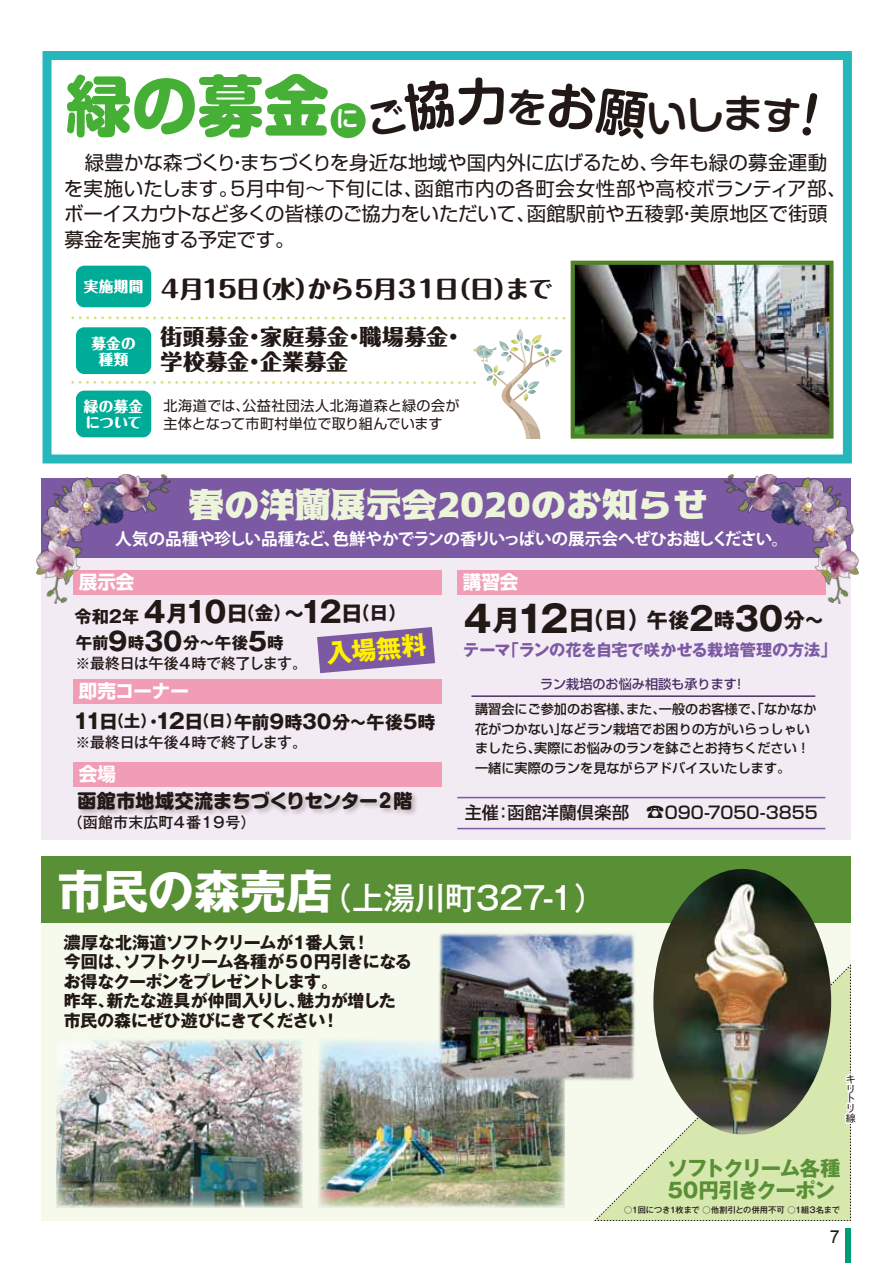
<style>
.page{position:relative;width:893px;height:1263px;background:#fff}
.page>*{position:absolute;margin:0;border:0;box-sizing:border-box;transform-origin:0 0}
.t1{font:800 65.85px "Shin M Go Pro";color:#45b035}
.t2{font:33.75px "amemuchigothic 06";color:#ecf4d9;scale:1.05 1}
.t3{font:500 31.5px "Gothic MB101 Pr 6 N";letter-spacing:-.025em;color:#fff}
.t4{font:700 25.2px "Gothic MB101 Pr 6 N";color:#fff100}
.t5{font:800 23.7px "Maru Fo Pro";letter-spacing:-.095em;color:#221815}
.t6{font:700 22.2px "Shin M Go Pro De";color:#fff}
.t7{font:800 21.9px/24.9px "Maru Fo Pro";letter-spacing:.015em;color:#221815}
.t8{font:700 21px "Gothic MB101 Pr 6 N";color:#221815}
.t9{font:700 20.55px/21.9px "Gothic MB101 Pr 6 N";letter-spacing:-.06em;color:#598f35}
.t10{font:19.5px/25.5px "Shin Go Pr 6 N";color:#221815}
.t11{font:700 18.9px "Gothic MB101 Pr 6 N";color:#221815}
.t12{font:800 18.9px "Shin M Go Pro";letter-spacing:-.015em;color:#221815}
.t13{font:700 18.6px "Shin Go Pr 6 N";color:#fff}
.t14{font:700 18px "Gothic MB101 Pr 6 N";color:#221815}
.t15{font:18px "Arial";color:#221815}
.t16{font:500 17.1px "Shin Go Pr 6 N";letter-spacing:.005em;color:#221815}
.t17{font:700 16.95px/19.6px "Gothic MB101 Pr 6 N";letter-spacing:-.045em;color:#221815}
.t18{font:700 16.65px "Koz Go Pro";letter-spacing:-.02em;color:#fff}
.t19{font:700 16.5px "Gothic MB101 Pr 6 N";color:#221815}
.t20{font:700 16.2px "Gothic MB101 Pr 6 N";letter-spacing:-.015em;color:#7b59a3}
.t21{font:500 15px "Gothic MB101 Pr 6 N";letter-spacing:-.04em;color:#221815}
.t22{font:500 15px "Gothic MB101 Pr 6 N";letter-spacing:-.02em;color:#221815}
.t23{font:800 14.55px/16px "Maru Fo Pro";color:#fff;text-align:center}
.t24{font:14.1px/17.5px "Shin Go Pr 6 N";letter-spacing:.02em;color:#221815}
.t25{font:500 13.2px/19.5px "Shin Go Pr 6 N";color:#221815}
.t26{font:500 13.2px "Shin Go Pr 6 N";color:#4d3268}
.t27{font:9.9px/9.8px "Gothic MB101 Pr 6 N";color:#221815}
.t28{font:500 8.25px "Gothic MB101 Pr 6 N";letter-spacing:-.01em;color:#221815}
.s1{font-size:29.25px}
.s2{font-size:22.35px}
.s3{font-size:37.05px}
.s4{font-size:28.35px}
.s5{font-size:24px}
.s6{font-size:32.4px}
.s7{font-size:25.5px}
.s8{font-size:21px}
.s9{font-size:19.5px}
.s10{font-size:16.5px}
.s11{font-size:18.75px}
.s12{font-weight:700;font-size:46.5px}
</style>
<div class="page">
<svg style="left:43px;top:51px;width:809px;height:412px"></svg>
<div style="left:845px;top:1228px;width:5px;height:35px;background:#009c74"></div>
<svg style="left:68px;top:315px;width:499px;height:6px"></svg>
<div style="left:76px;top:266px;width:75px;height:41px;background:#00ac97;border-radius:8px"></div>
<div style="left:76px;top:327px;width:75px;height:47px;background:#00ac97;border-radius:8px"></div>
<svg style="left:68px;top:329px;width:494px;height:110px"></svg>
<div style="left:331px;top:103px;width:35px;height:35px;background:#45b035;border-radius:50%"></div>
<img style="left:576px;top:266px;width:252px;height:168px">
<div style="left:571px;top:261px;width:262px;height:178px;border:4px solid #4f8129"></div>
<div style="left:41px;top:478px;width:809px;height:361px;background:#f3ebf4"></div>
<div style="left:41px;top:856px;width:809px;height:364px;background:#f6faed"></div>
<div style="left:41px;top:856px;width:809px;height:67px;background:#598f35"></div>
<div style="left:41px;top:478px;width:809px;height:79px;background:#7b59a3"></div>
<img style="left:79px;top:792px;width:338px;height:23px">
<div style="left:73px;top:570px;width:368px;height:24px;background:#f19db5"></div>
<div style="left:457px;top:570px;width:368px;height:24px;background:#f19db5"></div>
<div style="left:73px;top:679px;width:368px;height:24px;background:#f19db5"></div>
<div style="left:73px;top:762px;width:368px;height:24px;background:#f19db5"></div>
<img style="left:37px;top:474px;width:134px;height:129px">
<img style="left:725px;top:474px;width:134px;height:129px">
<hr style="left:457px;top:797px;width:368px;height:1px;background:#7b59a3">
<hr style="left:457px;top:828px;width:368px;height:1px;background:#7b59a3">
<hr style="left:471px;top:695px;width:344px;height:2px;background:#4d3268">
<svg style="left:317px;top:627px;width:118px;height:46px"></svg>
<svg style="left:593px;top:963px;width:258px;height:258px"></svg>
<img style="left:56px;top:1040px;width:246px;height:167px">
<img style="left:318px;top:1040px;width:247px;height:167px">
<img style="left:437px;top:933px;width:200px;height:149px">
<img style="left:653px;top:869px;width:178px;height:265px">
<svg style="left:368px;top:76px;width:450px;height:63px"></svg>
<h1 class="t1" style="left:66px;top:52px;width:265px">緑の募金</h1>
<p class="t6" style="left:336px;top:101px;width:24px">に</p>
<p class="t10" style="left:64px;top:149px;width:784px;text-indent:21px">緑豊かな森づくり・まちづくりを身近な地域や国内外に広げるため、今年も緑の募金運動を実施いたします。５月中旬～下旬には、函館市内の各町会女性部や高校ボランティア部、ボーイスカウトなど多くの皆様のご協力をいただいて、函館駅前や五稜郭・美原地区で街頭募金を実施する予定です。</p>
<p class="t5" style="left:84px;top:270px;width:470px"><sup>実施期間</sup> ４月15日（水）から５月３１日（日）まで</p>
<p class="t7" style="left:161px;top:322px;width:305px">街頭募金・家庭募金・職場募金・学校募金・企業募金</p>
<p class="t23" style="left:92px;top:334px;width:46px">募金の種類</p>
<p class="t23" style="left:84px;top:397px;width:61px;text-align:left">緑の募金について</p>
<p class="t24" style="left:164px;top:396px;width:298px">北海道では、公益社団法人北海道森と緑の会が主体となって市町村単位で取り組んでいます</p>
<h2 class="t2" style="left:189px;top:478px;width:496px">春の洋蘭展示会2020のお知らせ</h2>
<p class="t18" style="left:115px;top:528px;width:675px">人気の品種や珍しい品種など、色鮮やかでランの香りいっぱいの展示会へぜひお越しください。</p>
<p class="t13" style="left:79px;top:567px;width:57px">展示会</p>
<p class="t13" style="left:463px;top:567px;width:57px">講習会</p>
<p class="t11" style="left:74px;top:597px;width:335px"><sub>令和2年</sub><span class="s1">４</span><span class="s2">月</span><span class="s1">10</span><span class="s2">日</span>（金）<span class="s2">～</span><span class="s1">12</span><span class="s2">日</span>（日）</p>
<p class="t8" style="left:459px;top:603px;width:367px"><span class="s3">４</span><span class="s4">月</span><span class="s3">12</span><span class="s4">日</span><span class="s5">（日）</span>午後<span class="s6">2</span>時<span class="s6">30</span>分～</p>
<p class="t19" style="left:76px;top:629px;width:209px">午前<span class="s7">9</span>時<span class="s7">30</span>分～午後<span class="s7">5</span>時</p>
<p class="t4" style="left:325px;top:632px;width:101px;rotate:-5deg">入場無料</p>
<p class="t20" style="left:463px;top:636px;width:375px">テーマ「ランの花を自宅で咲かせる栽培管理の方法」</p>
<p class="t26" style="left:540px;top:673px;width:203px">ラン栽培のお悩み相談も承ります!</p>
<p class="t25" style="left:475px;top:699px;width:343px">講習会にご参加のお客様、また、一般のお客様で、「なかなか花がつかない」などラン栽培でお困りの方がいらっしゃいましたら、実際にお悩みのランを鉢ごとお持ちください！一緒に実際のランを見ながらアドバイスいたします。</p>
<p class="t21" style="left:76px;top:651px;width:233px">※最終日は午後４時で終了します。</p>
<p class="t13" style="left:79px;top:676px;width:112px">即売コーナー</p>
<p class="t21" style="left:76px;top:730px;width:233px">※最終日は午後４時で終了します。</p>
<p class="t13" style="left:79px;top:759px;width:39px">会場</p>
<p class="t22" style="left:68px;top:809px;width:189px">（函館市末広町４番１９号）</p>
<p class="t14" style="left:73px;top:707px;width:364px"><span class="s8">11</span><span class="s9">日</span><span class="s10">（土）</span><span class="s9">･</span><span class="s8">12</span><span class="s9">日</span><span class="s10">（日）</span>午前<span class="s9">9</span>時<span class="s9">30</span>分～午後<span class="s9">5</span>時</p>
<p class="t12" style="left:78px;top:786px;width:336px">函館市地域交流まちづくりセンター２階</p>
<p class="t16" style="left:465px;top:798px;width:354px">主催：函館洋蘭倶楽部 <span class="s11">☎</span>090-7050-3855</p>
<h3 class="t3" style="left:57px;top:871px;width:549px"><span class="s12">市民の森売店</span>（上湯川町327-1）</h3>
<p class="t17" style="left:64px;top:932px;width:350px">濃厚な北海道ソフトクリームが１番人気！<br>今回は、ソフトクリーム各種が５０円引きになるお得なクーポンをプレゼントします。<br>昨年、新たな遊具が仲間入りし、魅力が増した市民の森にぜひ遊びにきてください！</p>
<p class="t27" style="left:846px;top:1074px;width:11px">キリトリ線</p>
<p class="t9" style="left:667px;top:1156px;width:175px">ソフトクリーム各種<br>50円引きクーポン</p>
<p class="t28" style="left:624px;top:1203px;width:217px">○1回につき1枚まで ○他割引との併用不可 ○1組3名まで</p>
<p class="t15" style="left:830px;top:1225px;width:12px">7</p>
</div>
